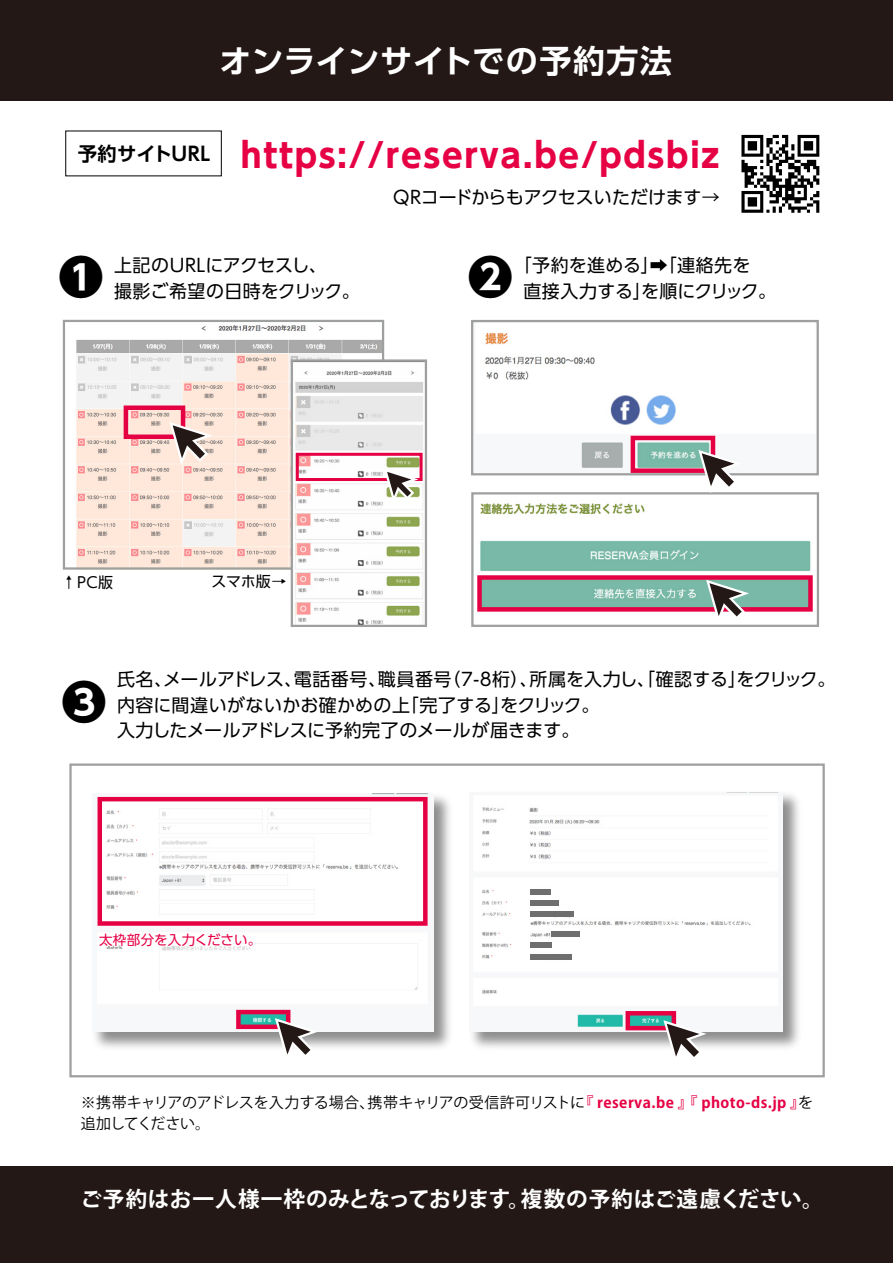
<style>
.page{position:relative;width:893px;height:1263px;background:#fff}
.page>*{position:absolute;margin:0;border:0;box-sizing:border-box;transform-origin:0 0}
.t1{font:700 45.15px "UD Shin Go Pro";color:#000}
.t2{font:700 33.45px "UD Shin Go Pro";letter-spacing:.05em;color:#e60044}
.t3{font:700 31.95px "UD Shin Go Pro De";letter-spacing:.02em;color:#fff}
.t4{font:700 21.6px "Koz Go Pr 6 N";letter-spacing:.03em;color:#fff}
.t5{font:18px/25.5px "UD Shin Go Pro";letter-spacing:.005em;color:#000}
.t6{font:15px/21px "Koz Go Pr 6 N";letter-spacing:-.025em;color:#000}
.t7{font:15px "UD Shin Go Pro";color:#000}
.t8{font:13.5px "UD Shin Go Pro";letter-spacing:.005em;color:#e60044}
.s1{font-family:"Koz Go Pr 6 N"}
.s2{font-weight:700;color:#e60044}
</style>
<div class="page">
<div style="left:0;top:0;width:893px;height:100px;background:#231815"></div>
<div style="left:0;top:1167px;width:893px;height:96px;background:#231815"></div>
<img style="left:485px;top:332px;width:231px;height:136px">
<img style="left:480px;top:503px;width:331px;height:104px">
<div style="left:471px;top:320px;width:348px;height:155px;border:2px solid #9e9f9f"></div>
<div style="left:471px;top:492px;width:348px;height:135px;border:2px solid #9e9f9f"></div>
<img style="left:76px;top:325px;width:305px;height:242px">
<div style="left:63px;top:320px;width:321px;height:250px;border:2px solid #9e9f9f"></div>
<div style="left:124px;top:405px;width:61px;height:34px;border:4px solid #e50044"></div>
<div style="left:630px;top:436px;width:85px;height:37px;border:4px solid #e50044"></div>
<div style="left:477px;top:575px;width:336px;height:37px;border:4px solid #e50044"></div>
<svg style="left:166px;top:418px;width:45px;height:54px;background:#cbb3ad"></svg>
<svg style="left:695px;top:446px;width:45px;height:49px"></svg>
<svg style="left:703px;top:576px;width:45px;height:51px"></svg>
<div style="left:69px;top:763px;width:756px;height:314px;border:2px solid #9e9f9f"></div>
<img style="left:95px;top:796px;width:355px;height:252px">
<img style="left:95px;top:793px;width:339px;height:239px">
<div style="left:236px;top:1010px;width:54px;height:19px;border:4px solid #e50044"></div>
<svg style="left:271px;top:1015px;width:46px;height:40px"></svg>
<div style="left:98px;top:797px;width:330px;height:129px;border:4px solid #e50044"></div>
<svg style="left:95px;top:921px;width:159px;height:35px"></svg>
<img style="left:472px;top:794px;width:327px;height:254px">
<img style="left:472px;top:792px;width:311px;height:240px">
<div style="left:625px;top:1011px;width:51px;height:19px;border:4px solid #e50044"></div>
<svg style="left:660px;top:1017px;width:45px;height:40px"></svg>
<svg style="left:741px;top:135px;width:78px;height:78px"></svg>
<div style="left:530px;top:889px;width:20px;height:5px;background:#6e6e6e"></div>
<div style="left:530px;top:900px;width:29px;height:6px;background:#6e6e6e"></div>
<div style="left:530px;top:911px;width:43px;height:6px;background:#6e6e6e"></div>
<div style="left:530px;top:942px;width:22px;height:6px;background:#6e6e6e"></div>
<div style="left:530px;top:954px;width:42px;height:5px;background:#6e6e6e"></div>
<div style="left:551px;top:931px;width:29px;height:6px;background:#6e6e6e"></div>
<img style="left:294px;top:362px;width:130px;height:262px">
<div style="left:291px;top:359px;width:136px;height:268px;border:2px solid #9e9f9f"></div>
<div style="left:296px;top:453px;width:126px;height:28px;border:3px solid #e50044"></div>
<svg style="left:380px;top:465px;width:37px;height:45px"></svg>
<h3 class="t3" style="left:220px;top:35px;width:454px">オンラインサイトでの予約方法</h3>
<h2 class="t2" style="left:78px;top:128px;width:643px"><sup>予約サイトURL</sup> https://reserva.be/pdsbiz</h2>
<h1 class="t1" style="left:59px;top:240px;width:47px">❶</h1>
<p class="t5" style="left:114px;top:252px;width:247px">上記のURLにアクセスし、<br>撮影ご希望の日時をクリック。</p>
<p class="t5" style="left:393px;top:184px;width:328px">QRコードからもアクセスいただけます<span class="s1">→</span></p>
<h1 class="t1" style="left:468px;top:240px;width:47px">❷</h1>
<p class="t5" style="left:523px;top:252px;width:254px;text-indent:-10px">「予約を進める」<span class="s1">➡</span>「連絡先を<br>直接入力する」を順にクリック。</p>
<p class="t7" style="left:62px;top:570px;width:53px">↑PC版</p>
<p class="t7" style="left:211px;top:570px;width:76px">スマホ版→</p>
<h1 class="t1" style="left:62px;top:665px;width:47px">❸</h1>
<p class="t5" style="left:117px;top:666px;width:720px">氏名、メールアドレス、電話番号、職員番号（7-8桁）、所属を入力し、「確認する」をクリック。内容に間違いがないかお確かめの上「完了する」をクリック。<br>入力したメールアドレスに予約完了のメールが届きます。</p>
<p class="t8" style="left:99px;top:928px;width:164px">太枠部分を入力ください。</p>
<p class="t6" style="left:81px;top:1092px;width:734px">※携帯キャリアのアドレスを入力する場合、携帯キャリアの受信許可リストに<span class="s2">『 reserva.be 』『 photo-ds.jp 』</span>を追加してください。</p>
<p class="t4" style="left:81px;top:1187px;width:744px">ご予約はお一人様一枠のみとなっております。複数の予約はご遠慮ください。</p>
</div>
